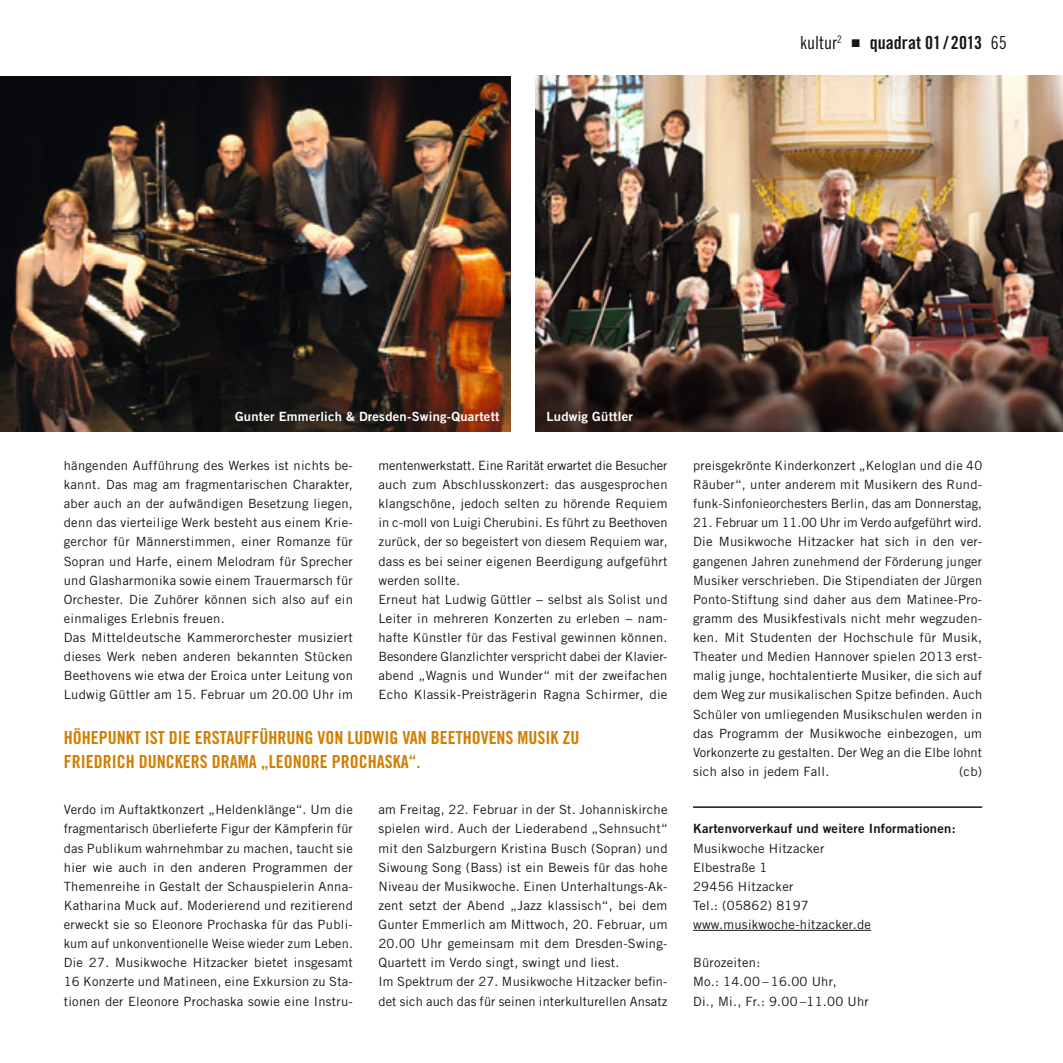
<style>
.page{position:relative;width:1063px;height:1063px;background:#fff}
.page>*{position:absolute;margin:0;border:0;box-sizing:border-box;transform-origin:0 0}
.t1{font:18px/24px "Trade Gothic LT Std Bd Cn 20";color:#d27e00}
.t2{font:18px "Trade Gothic LT Std Bd Cn 20";color:#151616}
.t3{font:18px "Trade Gothic LT Std Cn 18";color:#151616}
.t4{font:12.75px/19.2px "Trade Gothic LT Std";letter-spacing:.02em;color:#151616}
.t5{font:12.75px "Trade Gothic LT Std Bd 2";letter-spacing:.02em;color:#fff}
.t6{font:12.75px "Trade Gothic LT Std Bd 2";letter-spacing:.02em;color:#151616}
.t7{font:10.5px "Trade Gothic LT Std Cn 18";color:#151616}
</style>
<div class="page">
<hr style="left:693px;top:806px;width:289px;height:2px;background:#151616">
<hr style="left:693px;top:930px;width:178px;height:1px;background:#151616">
<img style="left:0;top:77px;width:510px;height:355px">
<img style="left:536px;top:76px;width:527px;height:356px">
<p class="t7" style="left:837px;top:35px;width:6px">2</p>
<h1 class="t2" style="left:870px;top:36px;width:114px">quadrat 01 / 2013</h1>
<h1 class="t3" style="left:800px;top:36px;width:38px">kultur</h1>
<h1 class="t3" style="left:991px;top:36px;width:17px">65</h1>
<p class="t5" style="left:235px;top:412px;width:266px">Gunter Emmerlich &amp; Dresden-Swing- Quartett</p>
<p class="t5" style="left:546px;top:412px;width:88px">Ludwig Güttler</p>
<p class="t4" style="left:64px;top:457px;width:291px">hängenden Aufführung des Werkes ist nichts be&shy;kannt. Das mag am fragmentarischen Charakter, aber auch an der aufwändigen Besetzung liegen, denn das vierteilige Werk besteht aus einem Krie&shy;gerchor für Männerstimmen, einer Romanze für Sopran und Harfe, einem Melodram für Sprecher und Glasharmonika sowie einem Trauermarsch für Orchester. Die Zuhörer können sich also auf ein einmaliges Erlebnis freuen.<br>Das Mitteldeutsche Kammerorchester musiziert dieses Werk neben anderen bekannten Stücken Beethovens wie etwa der Eroica unter Leitung von Ludwig Güttler am 15. Februar um 20.00 Uhr im</p>
<p class="t4" style="left:378px;top:457px;width:291px">mentenwerkstatt. Eine Rarität erwartet die Besucher auch zum Abschlusskonzert: das ausgesprochen klangschöne, jedoch selten zu hörende Requiem in c-moll von Luigi Cherubini. Es führt zu Beethoven zurück, der so begeistert von diesem Requiem war, dass es bei seiner eigenen Beerdigung aufgeführt werden sollte.<br>Erneut hat Ludwig Güttler − selbst als Solist und Leiter in mehreren Konzerten zu erleben − nam&shy;hafte Künstler für das Festival gewinnen können.<br>Besondere Glanzlichter verspricht dabei der Klavier&shy;abend „Wagnis und Wunder“ mit der zweifachen Echo Klassik-Preisträgerin Ragna Schirmer, die</p>
<h1 class="t1" style="left:64px;top:727px;width:517px">HÖHEPUNKT IST DIE ERSTAUFFÜHRUNG VON LUDWIG VAN BEETHOVENS MUSIK ZU<br>FRIEDRICH DUNCKERS DRAMA „LEONORE PROCHASKA“.</h1>
<p class="t4" style="left:64px;top:801px;width:291px;text-align:justify">Verdo im Auftaktkonzert „Heldenklänge“. Um die fragmentarisch überlieferte Figur der Kämpferin für das Publikum wahrnehmbar zu machen, taucht sie hier wie auch in den anderen Programmen der Themenreihe in Gestalt der Schauspielerin Anna-Katharina Muck auf. Moderierend und rezitierend erweckt sie so Eleonore Prochaska für das Publi&shy;kum auf unkonventionelle Weise wieder zum Leben.<br>Die 27. Musikwoche Hitzacker bietet insgesamt 16 Konzerte und Matineen, eine Exkursion zu Sta&shy;tionen der Eleonore Prochaska sowie eine Instru-</p>
<p class="t4" style="left:378px;top:801px;width:291px">am Freitag, 22. Februar in der St. Johanniskirche spielen wird. Auch der Liederabend „Sehnsucht“ mit den Salzburgern Kristina Busch (Sopran) und Siwoung Song (Bass) ist ein Beweis für das hohe Niveau der Musikwoche. Einen Unterhaltungs-Ak&shy;zent setzt der Abend „Jazz klassisch“, bei dem Gunter Emmerlich am Mittwoch, 20. Februar, um 20.00 Uhr gemeinsam mit dem Dresden-Swing-Quartett im Verdo singt, swingt und liest.<br>Im Spektrum der 27. Musikwoche Hitzacker befin&shy;det sich auch das für seinen interkulturellen Ansatz</p>
<p class="t4" style="left:693px;top:457px;width:291px;text-align:justify">preisgekrönte Kinderkonzert „Keloglan und die 40<br>Räuber“, unter anderem mit Musikern des Rund&shy;funk-Sinfonieorchesters Berlin, das am Donnerstag,</p>
<p class="t4" style="left:693px;top:514px;width:291px;text-align:justify">21. Februar um 11.00 Uhr im Verdo aufgeführt wird.<br>Die Musikwoche Hitzacker hat sich in den ver&shy;gangenen Jahren zunehmend der Förderung junger Musiker verschrieben. Die Stipendiaten der Jürgen Ponto-Stiftung sind daher aus dem Matinee-Pro&shy;gramm des Musikfestivals nicht mehr wegzuden&shy;ken. Mit Studenten der Hochschule für Musik, Theater und Medien Hannover spielen 2013 erst&shy;malig junge, hochtalentierte Musiker, die sich auf dem Weg zur musikalischen Spitze befinden. Auch Schüler von umliegenden Musikschulen werden in das Programm der Musikwoche einbezogen, um Vorkonzerte zu gestalten. Der Weg an die Elbe lohnt sich also in jedem Fall.</p>
<p class="t4" style="left:959px;top:763px;width:25px">(cb)</p>
<p class="t6" style="left:693px;top:824px;width:264px">Kartenvorverkauf und weitere Informationen:</p>
<p class="t4" style="left:693px;top:839px;width:180px">Musikwoche Hitzacker<br>Elbestraße 1<br>29456 Hitzacker<br>Tel.: (05862) 8197 www.musikwoche-hitzacker.de</p>
<p class="t4" style="left:693px;top:954px;width:177px">Bürozeiten:<br>Mo.: 14.00 – 16.00 Uhr,<br>Di., Mi., Fr.: 9.00 –11.00 Uhr</p>
</div>
